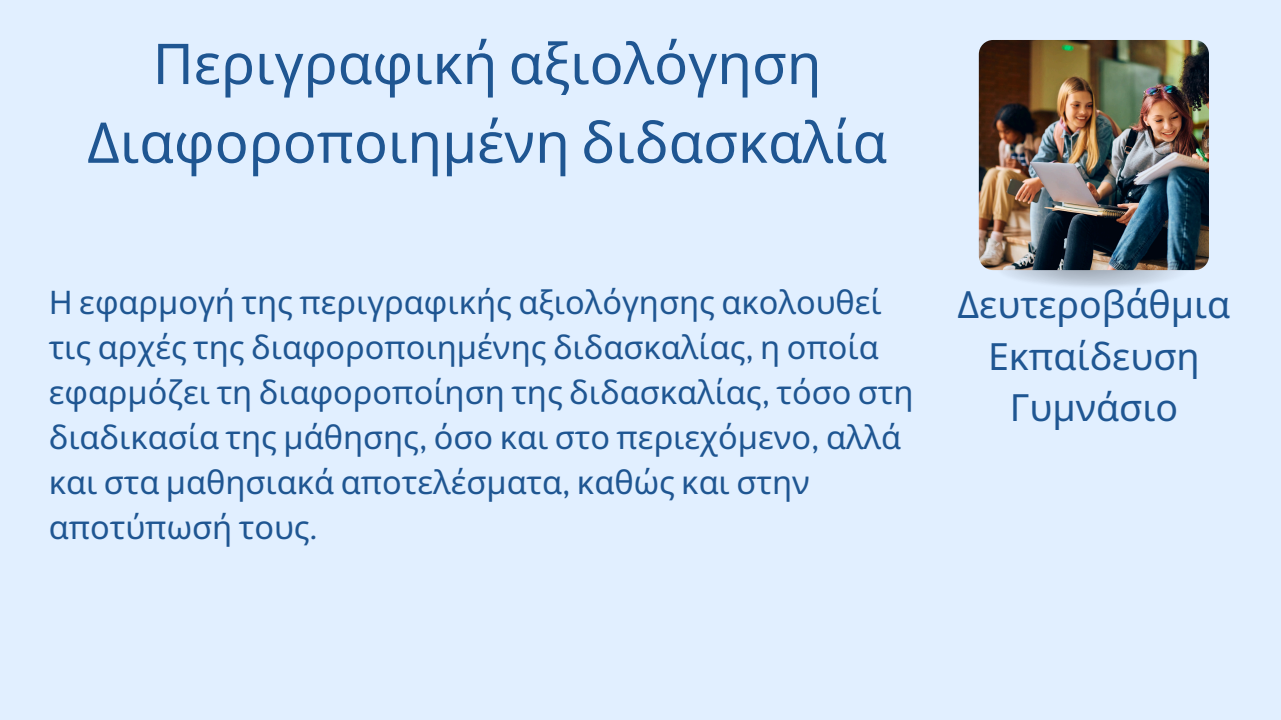
<style>
.page{position:relative;width:1281px;height:720px;background:#e1efff}
.page>*{position:absolute;margin:0;border:0;box-sizing:border-box;transform-origin:0 0}
.t1{font:56.25px/78.8px "Noto Sans";color:#1f5692;text-align:center}
.t2{font:37.5px/51.5px "Noto Sans";color:#1f5692;text-align:center}
.t3{font:32.5px/45px "Noto Sans";color:#1f5692}
.s1{font-family:"Roca One";font-weight:300}
</style>
<div class="page">
<img style="left:979px;top:40px;width:230px;height:230px;border-radius:14px">
<p class="t1" style="left:87px;top:23px;width:801px">Περιγραφική αξιολόγηση<br>Διαφοροποιημένη διδασκαλία</p>
<h2 class="t3" style="left:49px;top:279px;width:866px">Η εφαρμογή της περιγραφικής αξιολόγησης ακολουθεί τις αρχές της διαφοροποιημένης διδασκαλίας<span class="s1">,</span> η οποία εφαρμόζει τη διαφοροποίηση της διδασκαλίας<span class="s1">,</span> τόσο στη διαδικασία της μάθησης<span class="s1">,</span> όσο και στο περιεχόμενο<span class="s1">,</span> αλλά και στα μαθησιακά αποτελέσματα<span class="s1">,</span> καθώς και στην αποτύπωσή τους<span class="s1">.</span></h2>
<p class="t2" style="left:957px;top:278px;width:274px">Δευτεροβάθμια<br>Εκπαίδευση</p>
<p class="t2" style="left:1009px;top:381px;width:170px">Γυμνάσιο</p>
</div>
